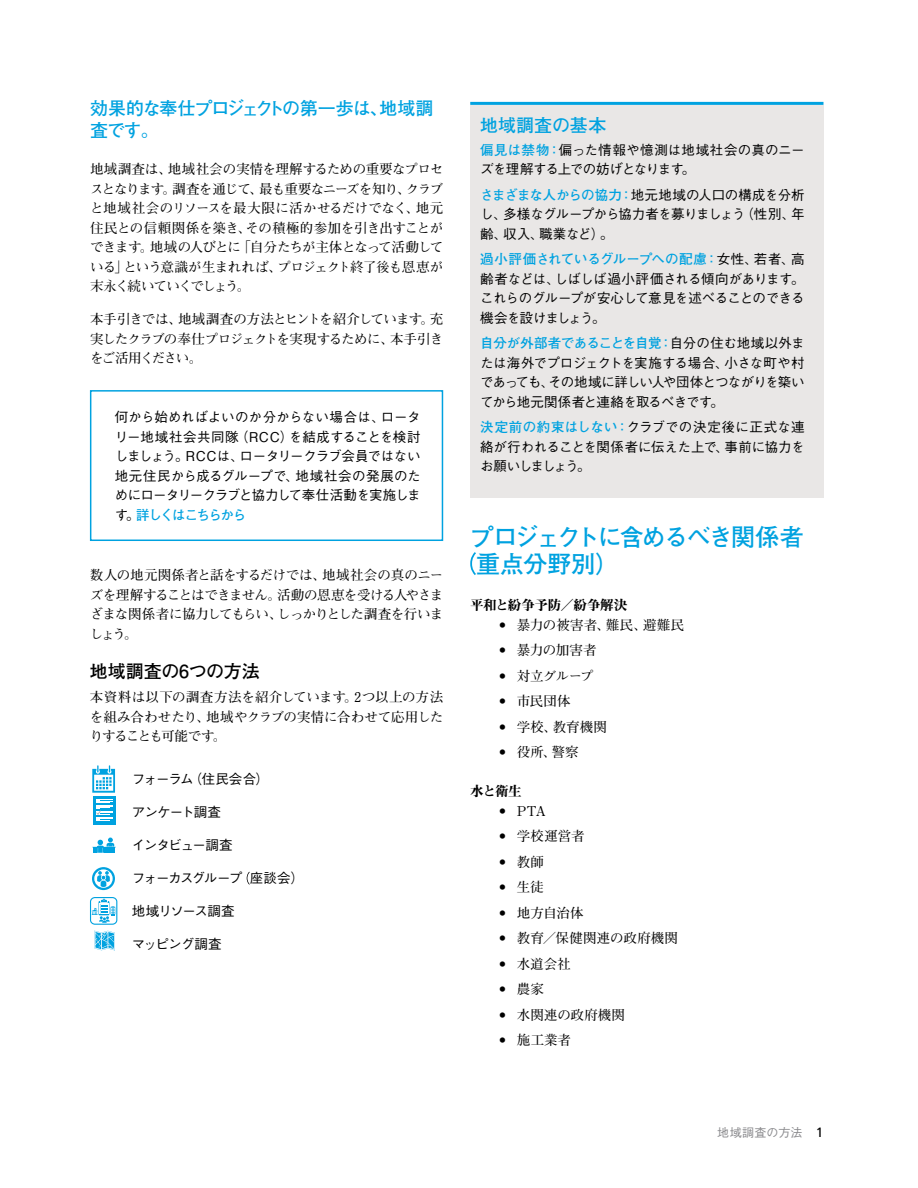
<style>
.page{position:relative;width:918px;height:1188px;background:#fff}
.page>*{position:absolute;margin:0;border:0;box-sizing:border-box;transform-origin:0 0}
.subhead_1{font:700 24px/27px "Futo Go B101 Pro";letter-spacing:-.07em;color:#00a2e0}
.subhead_2{font:700 18px/21.6px "Futo Go B101 Pro";letter-spacing:-.05em;color:#00a2e0}
.subhead_2-2{font:700 18px "Futo Go B101 Pro";letter-spacing:-.02em;color:#000}
.Tips_Head{font:700 18px "Futo Go B101 Pro";color:#00a2e0}
.Tips_Body{font:500 13.5px/19.5px "Gothic BBB Pro";letter-spacing:-.04em;color:#000;text-align:justify}
.body{font:700 13.5px/19.5px "Futo Min A101 Pro";letter-spacing:-.07em;color:#000;text-align:justify}
.sidebar_body{font:500 13.5px/19.5px "Gothic BBB Pro";letter-spacing:-.045em;color:#000;text-align:justify}
.body_bullets_w__ind{font:700 13.5px "Futo Min A101 Pro";letter-spacing:.005em;color:#000}
.bodyno{font:700 13.5px/19.5px "Futo Min A101 Pro";letter-spacing:-.015em;color:#000;text-align:justify}
.Box_Body{font:500 13.5px "Gothic BBB Pro";letter-spacing:-.075em;color:#000}
.subhead_3{font:13.5px "Midashi Min Pro MA31";letter-spacing:-.035em;color:#000}
.Box_Body-2{font:500 13.5px "Gothic BBB Pro";letter-spacing:-.1em;color:#000}
.Box_Body-3{font:500 13.5px "Gothic BBB Pro";letter-spacing:-.045em;color:#000}
.t1{font:500 12px "Gothic BBB Pro";letter-spacing:.02em;color:#8a8a8d}
.s1{font-family:"Futo Go B101 Pro";font-weight:700;color:#00a2e0}
.s2{font-family:"Frutiger LT Std";font-weight:400;font-size:13.5px;color:#000}
</style>
<div class="page">
<svg style="left:470px;top:552px;width:6px;height:23px"></svg>
<svg style="left:92px;top:765px;width:23px;height:28px"></svg>
<svg style="left:92px;top:867px;width:23px;height:23px"></svg>
<svg style="left:94px;top:931px;width:21px;height:19px"></svg>
<svg style="left:92px;top:838px;width:24px;height:15px"></svg>
<div style="left:93px;top:796px;width:23px;height:28px;background:#00a2e0"></div>
<svg style="left:96px;top:799px;width:17px;height:22px"></svg>
<div style="left:470px;top:105px;width:354px;height:393px;background:#e9e7e6"></div>
<hr style="left:470px;top:102px;width:354px;height:3px;background:#00a2e0">
<div style="left:90px;top:897px;width:27px;height:28px;border:1px solid #00a2e0;border-radius:4px"></div>
<svg style="left:92px;top:899px;width:23px;height:24px"></svg>
<div style="left:90px;top:390px;width:353px;height:151px;border:2px solid #00a2e0"></div>
<svg style="left:247px;top:872px;width:3px;height:13px"></svg>
<p class="subhead_2" style="left:90px;top:95px;width:345px">効果的な奉仕プロジェクトの第一歩は、地域調査です。</p>
<p class="body" style="left:90px;top:158px;width:355px">地域調査は、地域社会の実情を理解するための重要なプロセスとなります。調査を通じて、最も重要なニーズを知り、クラブと地域社会のリソースを最大限に活かせるだけでなく、地元住民との信頼関係を築き、その積極的参加を引き出すことができます。地域の人びとに「自分たちが主体となって活動している」という意識が生まれれば、プロジェクト終了後も恩恵が末永く続いていくでしょう。</p>
<p class="body" style="left:90px;top:308px;width:355px">本手引きでは、地域調査の方法とヒントを紹介しています。充実したクラブの奉仕プロジェクトを実現するために、本手引きをご活用ください。</p>
<p class="sidebar_body" style="left:115px;top:406px;width:307px">何から始めればよいのか分からない場合は、ロータリー地域社会共同隊（RCC）を結成することを検討しましょう。RCCは、ロータリークラブ会員ではない地元住民から成るグループで、地域社会の発展のためにロータリークラブと協力して奉仕活動を実施します。<span class="s1">詳しくはこちらから</span></p>
<p class="body" style="left:90px;top:564px;width:355px">数人の地元関係者と話をするだけでは、地域社会の真のニーズを理解することはできません。活動の恩恵を受ける人やさまざまな関係者に協力してもらい、しっかりとした調査を行いましょう。</p>
<p class="subhead_2-2" style="left:90px;top:657px;width:171px">地域調査の6つの方法</p>
<p class="bodyno" style="left:90px;top:686px;width:355px">本資料は以下の調査方法を紹介しています。2つ以上の方法を組み合わせたり、地域やクラブの実情に合わせて応用したりすることも可能です。</p>
<p class="Box_Body" style="left:132px;top:768px;width:139px">フォーラム（住民会合）</p>
<p class="Box_Body" style="left:132px;top:801px;width:90px">アンケート調査</p>
<p class="Box_Body" style="left:132px;top:834px;width:102px">インタビュー調査</p>
<p class="Box_Body-2" style="left:132px;top:867px;width:173px">フォーカスグループ 座談会）</p>
<p class="Box_Body" style="left:132px;top:900px;width:104px">地域リソース調査</p>
<p class="Box_Body-3" style="left:132px;top:933px;width:91px">マッピング調査</p>
<p class="Tips_Head" style="left:480px;top:111px;width:128px">地域調査の基本</p>
<p class="Tips_Body" style="left:480px;top:138px;width:326px"><span class="s1">偏見は禁物：</span>偏った情報や憶測は地域社会の真のニーズを理解する上での妨げとなります。</p>
<p class="Tips_Body" style="left:480px;top:183px;width:326px"><span class="s1">さまざまな人からの協力：</span>地元地域の人口の構成を分析し、多様なグループから協力者を募りましょう（性別、年齢、収入、職業など）。</p>
<p class="Tips_Body" style="left:480px;top:248px;width:326px"><span class="s1">過小評価されているグループへの配慮：</span>女性、若者、高齢者などは、しばしば過小評価される傾向があります。これらのグループが安心して意見を述べることのできる機会を設けましょう。</p>
<p class="Tips_Body" style="left:480px;top:332px;width:326px"><span class="s1">自分が外部者であることを自覚：</span>自分の住む地域以外または海外でプロジェクトを実施する場合、小さな町や村であっても、その地域に詳しい人や団体とつながりを築いてから地元関係者と連絡を取るべきです。</p>
<p class="Tips_Body" style="left:480px;top:416px;width:326px"><span class="s1">決定前の約束はしない：</span>クラブでの決定後に正式な連絡が行われることを関係者に伝えた上で、事前に協力をお願いしましょう。</p>
<p class="subhead_1" style="left:470px;top:520px;width:335px">プロジェクトに含めるべき関係者重点分野別）</p>
<p class="subhead_3" style="left:470px;top:595px;width:158px">平和と紛争予防／紛争解決</p>
<p class="body_bullets_w__ind" style="left:517px;top:614px;width:169px">暴力の被害者、難民、避難民</p>
<p class="body_bullets_w__ind" style="left:517px;top:640px;width:81px">暴力の加害者</p>
<p class="body_bullets_w__ind" style="left:517px;top:665px;width:79px">対立グループ</p>
<p class="body_bullets_w__ind" style="left:517px;top:691px;width:55px">市民団体</p>
<p class="body_bullets_w__ind" style="left:517px;top:716px;width:92px">学校、教育機関</p>
<p class="body_bullets_w__ind" style="left:517px;top:742px;width:63px">役所、警察</p>
<p class="subhead_3" style="left:470px;top:781px;width:53px">水と衛生</p>
<p class="body_bullets_w__ind" style="left:517px;top:800px;width:31px">PTA</p>
<p class="body_bullets_w__ind" style="left:517px;top:826px;width:69px">学校運営者</p>
<p class="body_bullets_w__ind" style="left:517px;top:851px;width:29px">教師</p>
<p class="body_bullets_w__ind" style="left:517px;top:877px;width:28px">生徒</p>
<p class="body_bullets_w__ind" style="left:517px;top:902px;width:68px">地方自治体</p>
<p class="body_bullets_w__ind" style="left:517px;top:928px;width:163px">教育／保健関連の政府機関</p>
<p class="body_bullets_w__ind" style="left:517px;top:953px;width:55px">水道会社</p>
<p class="body_bullets_w__ind" style="left:517px;top:979px;width:29px">農家</p>
<p class="body_bullets_w__ind" style="left:517px;top:1004px;width:110px">水関連の政府機関</p>
<p class="body_bullets_w__ind" style="left:517px;top:1030px;width:56px">施工業者</p>
<p class="t1" style="left:717px;top:1123px;width:108px">地域調査の方法 <span class="s2">1</span></p>
</div>
